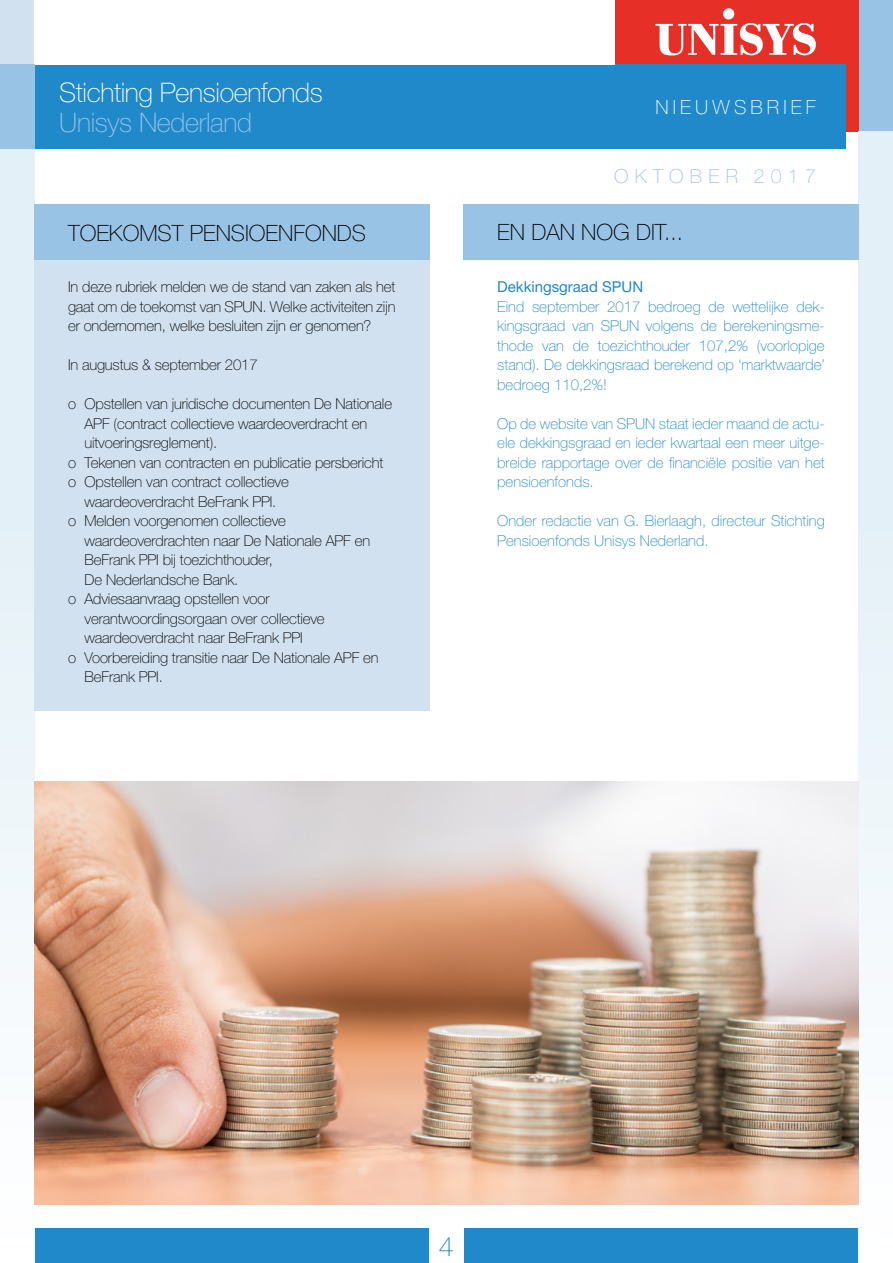
<style>
.page{position:relative;width:893px;height:1263px;background:#fff}
.page>*{position:absolute;margin:0;border:0;box-sizing:border-box;transform-origin:0 0}
.t1{font:100 27px "Helvetica Neue LT Pro";letter-spacing:-.015em;color:#fff}
.t2{font:100 27px "Helvetica Neue LT Pro";letter-spacing:-.015em;color:#99c3e4}
.t3{font:100 27px "Helvetica Neue LT Pro";color:#1f89ca}
.t4{font:100 22.5px "Helvetica Neue LT Pro";color:#000}
.t5{font:100 19.5px "Helvetica Neue LT Pro";letter-spacing:.215em;color:#fff}
.t6{font:100 19.5px "Helvetica Neue LT Pro";letter-spacing:.32em;color:#a5c1e6}
.t7{font:100 15px/19.5px "Helvetica Neue LT Pro";letter-spacing:-.01em;color:#000;text-align:justify}
.t8{font:100 15px/19.5px "Helvetica Neue LT Pro";color:#1f89ca;text-align:justify}
.t9{font:15px "Helvetica Neue LT Pro";color:#1f89ca}
</style>
<div class="page">
<div style="left:0;top:0;width:614px;height:64px;background:#d1e1f0"></div>
<div style="left:859px;top:0;width:34px;height:132px;background:#99c3e4"></div>
<div style="left:614px;top:0;width:245px;height:132px;background:#e63027"></div>
<div style="left:34px;top:64px;width:811px;height:85px;background:#1f89ca"></div>
<div style="left:34px;top:1229px;width:825px;height:34px;background:#1f89ca"></div>
<div style="left:34px;top:0;width:580px;height:64px;background:#fff"></div>
<div style="left:723px;top:8px;width:11px;height:12px;background:#fff;border-radius:50%"></div>
<svg style="left:655px;top:23px;width:161px;height:32px"></svg>
<div style="left:0;top:132px;width:34px;height:1131px;background:linear-gradient(to bottom,#ddecf5,#fcfefe)"></div>
<div style="left:859px;top:132px;width:34px;height:1131px;background:linear-gradient(to bottom,#deedf5,#fcfefe)"></div>
<div style="left:0;top:64px;width:34px;height:85px;background:#99c3e4"></div>
<div style="left:429px;top:1229px;width:34px;height:34px;background:#fff"></div>
<div style="left:463px;top:204px;width:396px;height:55px;background:#99c3e4"></div>
<div style="left:34px;top:204px;width:395px;height:56px;background:#99c3e4"></div>
<div style="left:34px;top:260px;width:395px;height:451px;background:#d1e1f0"></div>
<img style="left:34px;top:781px;width:825px;height:423px">
<h1 class="t1" style="left:59px;top:77px;width:265px">Stichting Pensioenfonds</h1>
<h1 class="t2" style="left:59px;top:107px;width:194px">Unisys Nederland</h1>
<h2 class="t4" style="left:68px;top:220px;width:300px">TOEKOMST PENSIOENFONDS</h2>
<p class="t7" style="left:68px;top:277px;width:329px">In deze rubriek melden we de stand van zaken als het gaat om de toekomst van SPUN. Welke activiteiten zijn er ondernomen, welke besluiten zijn er genomen?</p>
<p class="t7" style="left:68px;top:355px;width:191px">In augustus &amp; september 2017</p>
<p class="t7" style="left:68px;top:394px;width:326px">o Opstellen van juridische documenten De Nationale</p>
<p class="t7" style="left:85px;top:413px;width:284px">APF (contract collectieve waardeoverdracht en</p>
<p class="t7" style="left:85px;top:433px;width:134px">uitvoeringsreglement).</p>
<p class="t7" style="left:68px;top:452px;width:317px">o Tekenen van contracten en publicatie persbericht</p>
<p class="t7" style="left:68px;top:472px;width:222px">o Opstellen van contract collectieve</p>
<p class="t7" style="left:85px;top:491px;width:193px">waardeoverdracht BeFrank PPI.</p>
<p class="t7" style="left:68px;top:511px;width:220px">o Melden voorgenomen collectieve</p>
<p class="t7" style="left:85px;top:530px;width:287px">waardeoverdrachten naar De Nationale APF en</p>
<p class="t7" style="left:85px;top:550px;width:190px">BeFrank PPI bij toezichthouder,</p>
<p class="t7" style="left:85px;top:569px;width:155px">De Nederlandsche Bank.</p>
<p class="t7" style="left:68px;top:589px;width:203px">o Adviesaanvraag opstellen voor</p>
<p class="t7" style="left:85px;top:608px;width:242px">verantwoordingsorgaan over collectieve</p>
<p class="t7" style="left:85px;top:628px;width:220px">waardeoverdracht naar BeFrank PPI</p>
<p class="t7" style="left:68px;top:647px;width:312px">o Voorbereiding transitie naar De Nationale APF en</p>
<p class="t7" style="left:85px;top:667px;width:80px">BeFrank PPI.</p>
<h3 class="t5" style="left:655px;top:96px;width:162px">NIEUWSBRIEF</h3>
<h3 class="t6" style="left:614px;top:165px;width:203px">OKTOBER 2017</h3>
<h2 class="t4" style="left:497px;top:219px;width:187px">EN DAN NOG DIT...</h2>
<p class="t9" style="left:497px;top:278px;width:147px">Dekkingsgraad SPUN</p>
<p class="t8" style="left:497px;top:296px;width:329px">Eind september 2017 bedroeg de wettelijke dek&shy;kingsgraad van SPUN volgens de berekeningsme&shy;thode van de toezichthouder 107,2% (voorlopige stand). De dekkingsraad berekend op ‘marktwaarde’ bedroeg 110,2%!</p>
<p class="t8" style="left:497px;top:413px;width:329px">Op de website van SPUN staat ieder maand de actu&shy;ele dekkingsgraad en ieder kwartaal een meer uitge&shy;breide rapportage over de financiële positie van het pensioenfonds.</p>
<p class="t8" style="left:497px;top:511px;width:329px">Onder redactie van G. Bierlaagh, directeur Stichting<br>Pensioenfonds Unisys Nederland.</p>
<h1 class="t3" style="left:439px;top:1230px;width:17px">4</h1>
</div>
